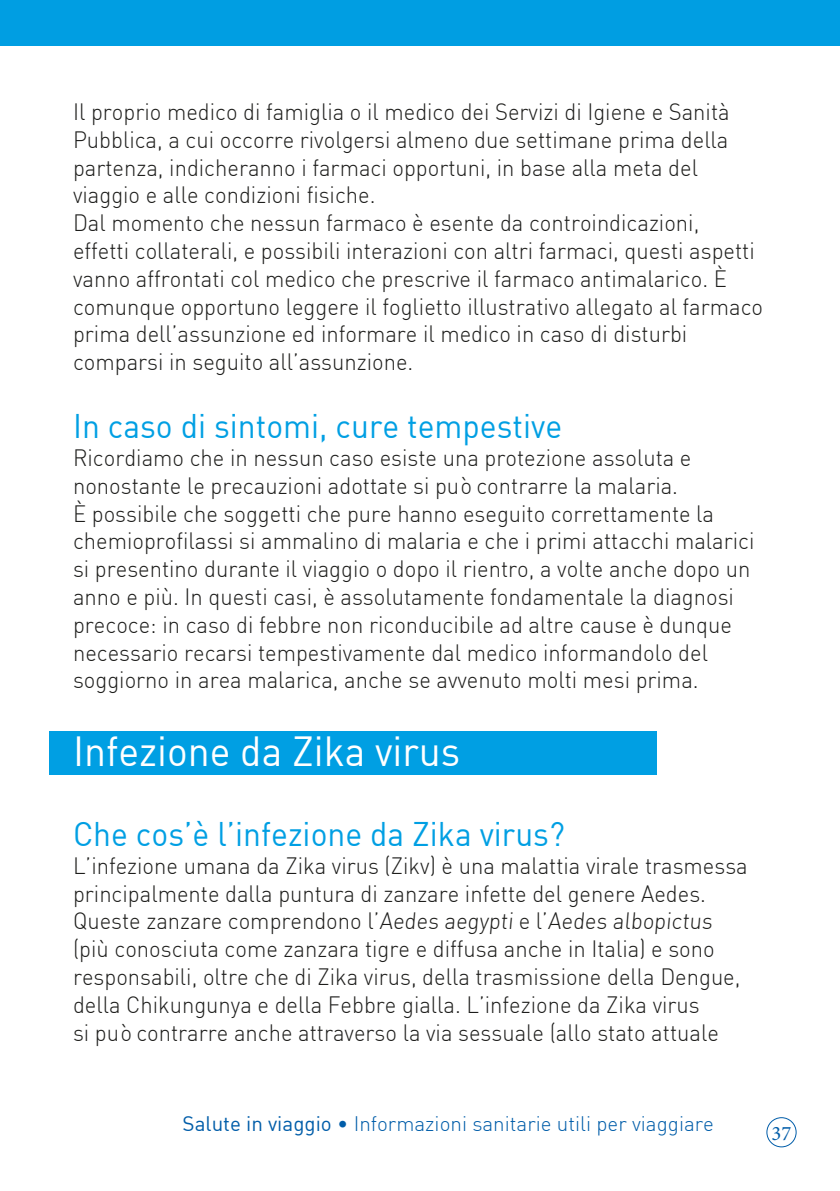
<style>
.page{position:relative;width:840px;height:1191px;background:#fff}
.page>*{position:absolute;margin:0;border:0;box-sizing:border-box;transform-origin:0 0}
.t1{font:41.2px "DIN";color:#fff;scale:.95 1}
.t2{font:33.4px "DIN";color:#009fe3;scale:.95 1}
.t3{font:300 23.2px/27.8px "DIN";color:#1d1d1b;scale:.95 1}
.t4{font:300 20.6px "DIN";color:#005da9}
.t5{font:20.6px "Minion Pro";color:#005da9}
.s1{font-weight:400}
</style>
<div class="page">
<div style="left:766px;top:1117px;width:30px;height:30px;border:1px solid #005da9;border-radius:50%"></div>
<div style="left:50px;top:731px;width:607px;height:44px;background:#009fe3"></div>
<div style="left:0;top:0;width:839px;height:45px;background:#009ee2"></div>
<p class="t3" style="left:73px;top:97px;width:727px">Il proprio medico di famiglia o il medico dei Servizi di Igiene e Sanità Pubblica, a cui occorre rivolgersi almeno due settimane prima della partenza, indicheranno i farmaci opportuni, in base alla meta del viaggio e alle condizioni fisiche.<br>Dal momento che nessun farmaco è esente da controindicazioni,<br>effetti collaterali, e possibili interazioni con altri farmaci, questi aspetti vanno affrontati col medico che prescrive il farmaco antimalarico. È comunque opportuno leggere il foglietto illustrativo allegato al farmaco prima dell’assunzione ed informare il medico in caso di disturbi comparsi in seguito all’assunzione.</p>
<h2 class="t2" style="left:73px;top:405px;width:516px">In caso di sintomi, cure tempestive</h2>
<p class="t3" style="left:73px;top:443px;width:718px">Ricordiamo che in nessun caso esiste una protezione assoluta e nonostante le precauzioni adottate si può contrarre la malaria.<br>È possibile che soggetti che pure hanno eseguito correttamente la chemioprofilassi si ammalino di malaria e che i primi attacchi malarici si presentino durante il viaggio o dopo il rientro, a volte anche dopo un anno e più. In questi casi, è assolutamente fondamentale la diagnosi precoce: in caso di febbre non riconducibile ad altre cause è dunque necessario recarsi tempestivamente dal medico informandolo del soggiorno in area malarica, anche se avvenuto molti mesi prima.</p>
<h1 class="t1" style="left:73px;top:725px;width:409px">Infezione da Zika virus</h1>
<h2 class="t2" style="left:73px;top:813px;width:519px">Che cos’è l’infezione da Zika virus?</h2>
<p class="t3" style="left:73px;top:851px;width:711px">L’infezione umana da Zika virus (Zikv) è una malattia virale trasmessa principalmente dalla puntura di zanzare infette del genere Aedes.<br>Queste zanzare comprendono l’Aedes aegypti e l’Aedes albopictus (più conosciuta come zanzara tigre e diffusa anche in Italia) e sono responsabili, oltre che di Zika virus, della trasmissione della Dengue, della Chikungunya e della Febbre gialla. L’infezione da Zika virus<br>si può contrarre anche attraverso la via sessuale (allo stato attuale</p>
<p class="t4" style="left:182px;top:1110px;width:532px"><span class="s1">Salute in viaggio</span> • Informazioni sanitarie utili per viaggiare</p>
<p class="t5" style="left:771px;top:1119px;width:21px">37</p>
</div>
